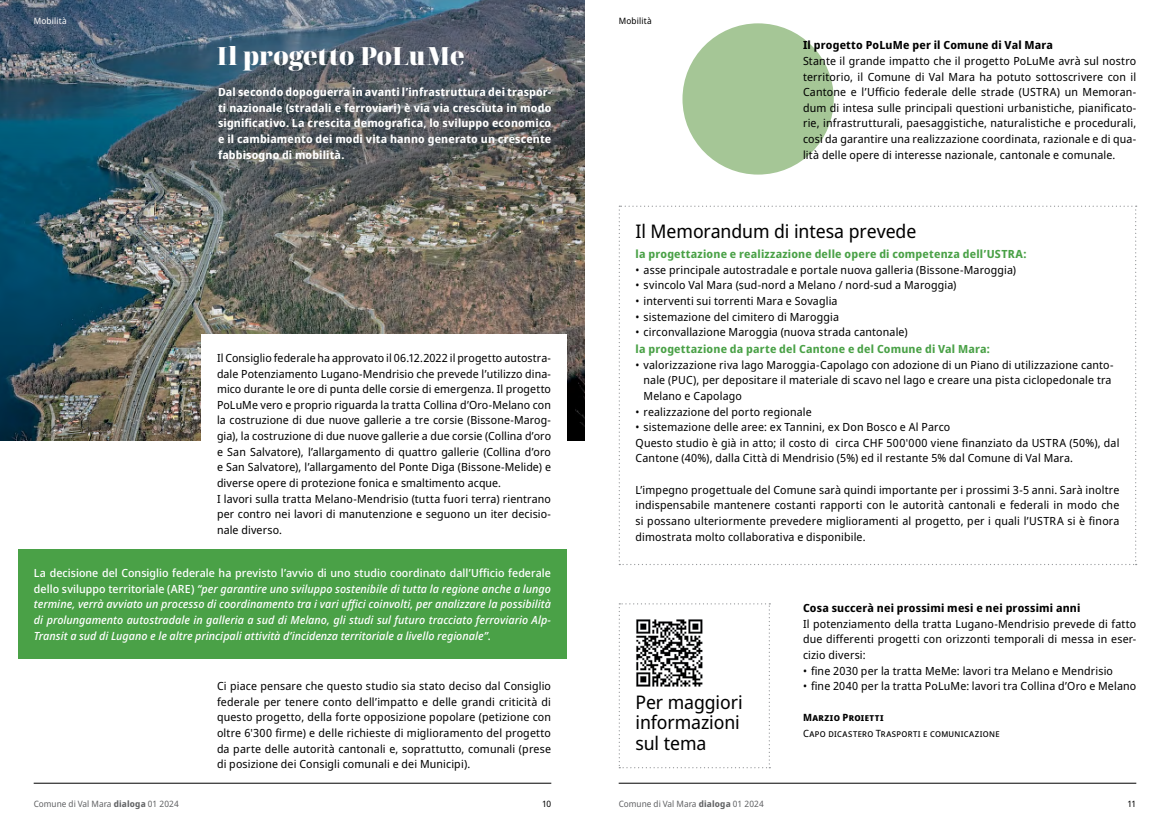
<style>
.page{position:relative;width:1170px;height:833px;background:#fff}
.page>*{position:absolute;margin:0;border:0;box-sizing:border-box;transform-origin:0 0}
.t1{font:900 25px "Noto Serif Display";letter-spacing:-.015em;color:#fff}
.t2{font:18.75px/20.6px "Noto Sans Display";letter-spacing:-.005em;color:#000}
.t3{font:11.25px/15.6px "Noto Sans Display";letter-spacing:.01em;color:#000;text-align:justify}
.t4{font:italic 500 11.25px/15.6px "Noto Sans Display";letter-spacing:.005em;color:#fff;text-align:justify}
.t5{font:700 11.25px/15.6px "Noto Sans Display";letter-spacing:.01em;color:#fff;text-align:justify}
.t6{font:700 11.25px "Noto Sans Display";letter-spacing:.015em;color:#4aa147}
.t7{font:700 11.25px "Noto Sans Display";letter-spacing:.015em;color:#000}
.t8{font:10px "Noto Sans Display";letter-spacing:.05em;color:#000}
.t9{font:700 10px "Noto Sans Display";letter-spacing:.04em;color:#000}
.t10{font:8.75px "Noto Sans Display";color:#636466}
.t11{font:8.75px "Noto Sans Display";letter-spacing:.02em;color:#000}
.t12{font:8.75px "Noto Sans Display";letter-spacing:.02em;color:#fff}
.s1{font-style:normal}
.s2{font-weight:700}
</style>
<div class="page">
<img style="left:0;top:276px;width:585px;height:164px">
<svg style="left:0;top:262px;width:585px;height:14px;background:#656a66"></svg>
<img style="left:0;top:0;width:585px;height:262px">
<div style="left:682px;top:23px;width:151px;height:152px;background:#a5c696;border-radius:50%"></div>
<hr style="left:618px;top:783px;width:518px;height:1px;background:#000">
<svg style="left:618px;top:603px;width:152px;height:165px"></svg>
<svg style="left:618px;top:206px;width:518px;height:359px"></svg>
<div style="left:201px;top:334px;width:365px;height:450px;background:#fff"></div>
<div style="left:18px;top:549px;width:548px;height:110px;background:#4aa147"></div>
<hr style="left:34px;top:783px;width:517px;height:1px;background:#000">
<img style="left:635px;top:619px;width:68px;height:67px">
<p class="t12" style="left:34px;top:15px;width:35px">Mobilità</p>
<h1 class="t1" style="left:217px;top:39px;width:249px">Il progetto PoLuMe</h1>
<p class="t5" style="left:218px;top:85px;width:335px">Dal secondo dopoguerra in avanti l’infrastruttura dei traspor&shy;ti nazionale (stradali e ferroviari) è via via cresciuta in modo significativo. La crescita demografica, lo sviluppo economico e il cambiamento dei modi vita hanno generato un crescente fabbisogno di mobilità.</p>
<p class="t3" style="left:217px;top:350px;width:335px;text-align:left">Il Consiglio federale ha approvato il 06.12.2022 il progetto autostra&shy;dale Potenziamento Lugano-Mendrisio che prevede l’utilizzo dina&shy;mico durante le ore di punta delle corsie di emergenza. Il progetto PoLuMe vero e proprio riguarda la tratta Collina d’Oro-Melano con la costruzione di due nuove gallerie a tre corsie (Bissone-Marog&shy;gia), la costruzione di due nuove gallerie a due corsie (Collina d’oro e San Salvatore), l’allargamento di quattro gallerie (Collina d’oro e San Salvatore), l’allargamento del Ponte Diga (Bissone-Melide) e diverse opere di protezione fonica e smaltimento acque.<br>I lavori sulla tratta Melano-Mendrisio (tutta fuori terra) rientrano per contro nei lavori di manutenzione e seguono un iter decisio&shy;nale diverso.</p>
<p class="t4" style="left:34px;top:565px;width:518px"><span class="s1">La decisione del Consiglio federale ha previsto l’avvio di uno studio coordinato dall’Ufficio federale dello sviluppo territoriale (ARE)</span> “per garantire uno sviluppo sostenibile di tutta la regione anche a lungo termine, verrà avviato un processo di coordinamento tra i vari uffici coinvolti, per analizzare la possibilità di prolungamento autostradale in galleria a sud di Melano, gli studi sul futuro tracciato ferroviario Alp-Transit a sud di Lugano e le altre principali attività d’incidenza territoriale a livello regionale”<span class="s1">.</span></p>
<p class="t3" style="left:217px;top:678px;width:335px">Ci piace pensare che questo studio sia stato deciso dal Consiglio federale per tenere conto dell’impatto e delle grandi criticità di questo progetto, della forte opposizione popolare (petizione con oltre 6'300 firme) e delle richieste di miglioramento del progetto da parte delle autorità cantonali e, soprattutto, comunali (prese di posizione dei Consigli comunali e dei Municipi).</p>
<p class="t11" style="left:618px;top:15px;width:35px">Mobilità</p>
<p class="t7" style="left:803px;top:37px;width:251px">Il progetto PoLuMe per il Comune di Val Mara</p>
<p class="t3" style="left:803px;top:53px;width:335px">Stante il grande impatto che il progetto PoLuMe avrà sul nostro territorio, il Comune di Val Mara ha potuto sottoscrivere con il Cantone e l’Ufficio federale delle strade (USTRA) un Memoran&shy;dum di intesa sulle principali questioni urbanistiche, pianificato&shy;rie, infrastrutturali, paesaggistiche, naturalistiche e procedurali, così da garantire una realizzazione coordinata, razionale e di qua&shy;lità delle opere di interesse nazionale, cantonale e comunale.</p>
<h2 class="t2" style="left:635px;top:221px;width:282px">Il Memorandum di intesa prevede</h2>
<p class="t6" style="left:635px;top:246px;width:392px">la progettazione e realizzazione delle opere di competenza dell’USTRA:</p>
<p class="t3" style="left:635px;top:262px;width:382px">• asse principale autostradale e portale nuova galleria (Bissone-Maroggia)</p>
<p class="t3" style="left:635px;top:277px;width:322px">• svincolo Val Mara (sud-nord a Melano / nord-sud a Maroggia)</p>
<p class="t3" style="left:635px;top:293px;width:203px">• interventi sui torrenti Mara e Sovaglia</p>
<p class="t3" style="left:635px;top:309px;width:205px">• sistemazione del cimitero di Maroggia</p>
<p class="t3" style="left:635px;top:324px;width:273px">• circonvallazione Maroggia (nuova strada cantonale)</p>
<p class="t6" style="left:635px;top:341px;width:355px">la progettazione da parte del Cantone e del Comune di Val Mara:</p>
<p class="t3" style="left:643px;top:357px;width:471px;text-align:left;text-indent:-8px">• valorizzazione riva lago Maroggia-Capolago con adozione di un Piano di utilizzazione canto&shy;nale (PUC), per depositare il materiale di scavo nel lago e creare una pista ciclopedonale tra<br>Melano e Capolago</p>
<p class="t3" style="left:635px;top:404px;width:178px">• realizzazione del porto regionale</p>
<p class="t3" style="left:635px;top:419px;width:485px;text-align:left">• sistemazione delle aree: ex Tannini, ex Don Bosco e Al Parco<br>Questo studio è già in atto; il costo di circa CHF 500'000 viene finanziato da USTRA (50%), dal<br>Cantone (40%), dalla Città di Mendrisio (5%) ed il restante 5% dal Comune di Val Mara.</p>
<p class="t3" style="left:635px;top:482px;width:485px">L’impegno progettuale del Comune sarà quindi importante per i prossimi 3-5 anni. Sarà inoltre indispensabile mantenere costanti rapporti con le autorità cantonali e federali in modo che si possano ulteriormente prevedere miglioramenti al progetto, per i quali l’USTRA si è finora dimostrata molto collaborativa e disponibile.</p>
<h2 class="t2" style="left:635px;top:692px;width:109px">Per maggiori informazioni sul tema</h2>
<p class="t7" style="left:803px;top:600px;width:279px">Cosa succerà nei prossimi mesi e nei prossimi anni</p>
<p class="t3" style="left:803px;top:616px;width:335px">Il potenziamento della tratta Lugano-Mendrisio prevede di fatto due differenti progetti con orizzonti temporali di messa in eser&shy;cizio diversi:</p>
<p class="t3" style="left:803px;top:663px;width:311px">• fine 2030 per la tratta MeMe: lavori tra Melano e Mendrisio</p>
<p class="t3" style="left:803px;top:678px;width:335px">• fine 2040 per la tratta PoLuMe: lavori tra Collina d’Oro e Melano</p>
<p class="t9" style="left:803px;top:710px;width:82px">Marzio Proietti</p>
<p class="t8" style="left:803px;top:726px;width:198px">Capo dicastero Trasporti e comunicazione</p>
<p class="t10" style="left:34px;top:797px;width:146px">Comune di Val Mara <span class="s2">dialoga</span> 01 2024</p>
<p class="t11" style="left:542px;top:797px;width:11px">10</p>
<p class="t10" style="left:618px;top:797px;width:146px">Comune di Val Mara <span class="s2">dialoga</span> 01 2024</p>
<p class="t11" style="left:1127px;top:797px;width:10px">11</p>
</div>
